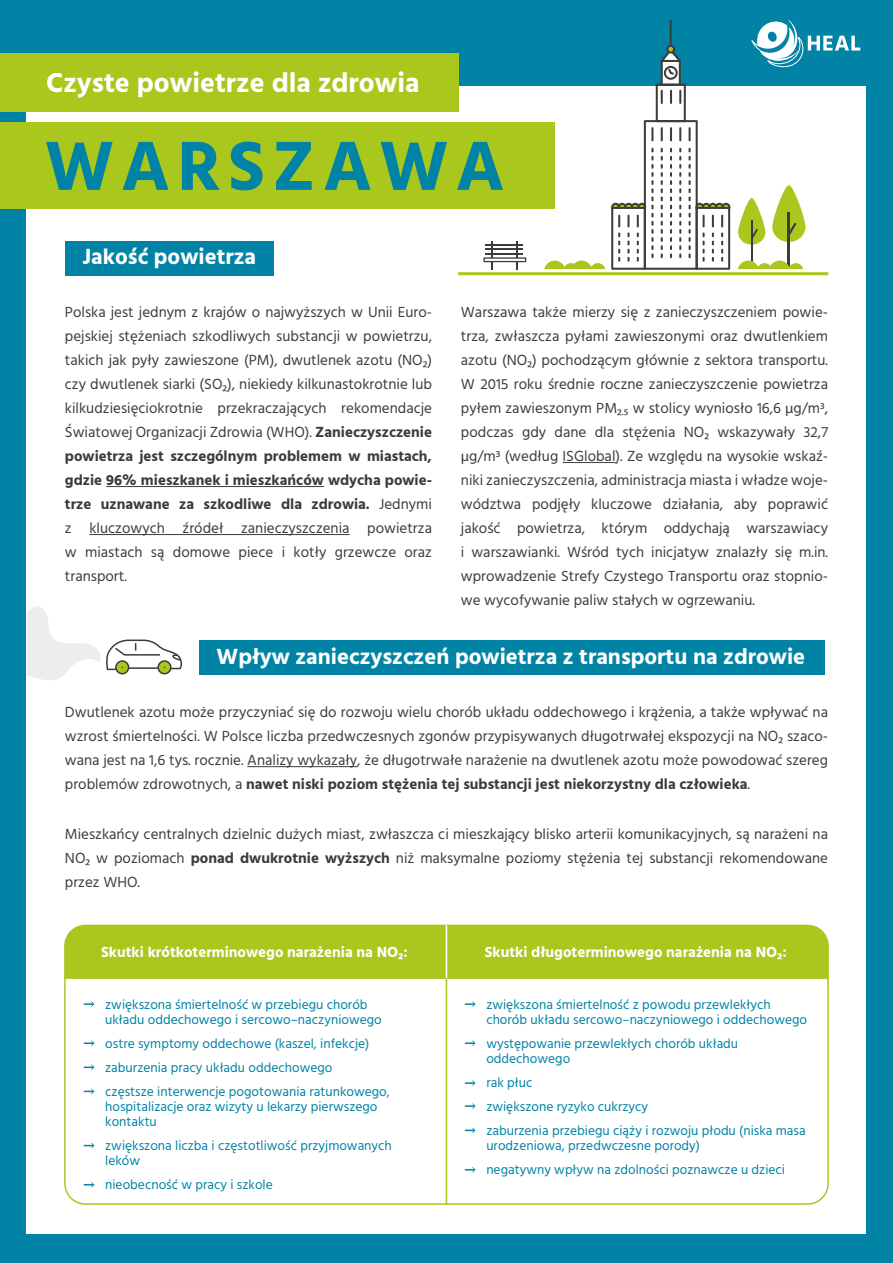
<style>
.page{position:relative;width:893px;height:1263px;background:#0083a5}
.page>*{position:absolute;margin:0;border:0;box-sizing:border-box;transform-origin:0 0}
.t1{font:700 71.1px "Hind";letter-spacing:.1em;color:#0083a5}
.t2{font:700 28.05px "Hind";color:#fff}
.t3{font:700 22.5px "Hind";color:#fff}
.t4{font:15px/24px "Hind";color:#3c3c3b;text-align:justify}
.t5{font:700 15px "Hind";color:#fff}
.t6{font:13.5px/15px "Hind";color:#0083a5}
.s1{font-family:"Myriad Pro"}
.s2{font-weight:700}
</style>
<div class="page">
<svg style="left:751px;top:20px;width:109px;height:48px"></svg>
<div style="left:27px;top:86px;width:839px;height:1148px;background:#fff"></div>
<div style="left:65px;top:925px;width:763px;height:52px;background:#a9c71d"></div>
<div style="left:64px;top:925px;width:765px;height:280px;border:2px solid #a9c71d;border-radius:20px"></div>
<hr style="left:458px;top:272px;width:370px;height:3px;background:#a9c71d">
<svg style="left:483px;top:241px;width:43px;height:28px"></svg>
<div style="left:0;top:53px;width:458px;height:59px;background:#a9c71d"></div>
<div style="left:0;top:122px;width:554px;height:86px;background:#a9c71d"></div>
<div style="left:65px;top:241px;width:208px;height:34px;background:#0083a5"></div>
<div style="left:199px;top:640px;width:626px;height:35px;background:#0083a5"></div>
<svg style="left:84px;top:1001px;width:10px;height:6px"></svg>
<svg style="left:84px;top:1040px;width:10px;height:6px"></svg>
<svg style="left:84px;top:1064px;width:10px;height:6px"></svg>
<svg style="left:84px;top:1089px;width:10px;height:5px"></svg>
<svg style="left:84px;top:1143px;width:10px;height:5px"></svg>
<svg style="left:84px;top:1182px;width:10px;height:5px"></svg>
<svg style="left:465px;top:1167px;width:11px;height:5px"></svg>
<svg style="left:738px;top:198px;width:27px;height:47px"></svg>
<hr style="left:751px;top:220px;width:2px;height:46px;background:#3c3c3b">
<svg style="left:753px;top:229px;width:5px;height:9px"></svg>
<svg style="left:772px;top:185px;width:33px;height:57px;fill:#a9c71d"></svg>
<hr style="left:788px;top:212px;width:2px;height:56px;background:#3c3c3b">
<svg style="left:790px;top:223px;width:6px;height:11px"></svg>
<svg style="left:738px;top:261px;width:65px;height:8px"></svg>
<svg style="left:544px;top:261px;width:61px;height:8px"></svg>
<hr style="left:247px;top:766px;width:110px;height:1px;background:#3c3c3b">
<svg style="left:465px;top:1001px;width:11px;height:6px"></svg>
<svg style="left:465px;top:1040px;width:11px;height:6px"></svg>
<svg style="left:465px;top:1080px;width:11px;height:6px"></svg>
<svg style="left:465px;top:1103px;width:11px;height:6px"></svg>
<svg style="left:465px;top:1127px;width:11px;height:6px"></svg>
<hr style="left:106px;top:486px;width:218px;height:1px;background:#3c3c3b">
<hr style="left:89px;top:534px;width:76px;height:1px;background:#3c3c3b">
<hr style="left:165px;top:534px;width:185px;height:1px;background:#3c3c3b">
<hr style="left:563px;top:462px;width:52px;height:1px;background:#3c3c3b">
<hr style="left:65px;top:977px;width:763px;height:2px;background:#a9c71d">
<hr style="left:446px;top:925px;width:1px;height:279px;background:#a9c71d">
<hr style="left:446px;top:925px;width:1px;height:53px;background:#fff">
<hr style="left:670px;top:20px;width:2px;height:31px;background:#3c3c3b">
<svg style="left:611px;top:45px;width:119px;height:225px"></svg>
<svg style="left:27px;top:606px;width:155px;height:74px"></svg>
<h2 class="t2" style="left:46px;top:66px;width:375px">Czyste powietrze dla zdrowia</h2>
<h1 class="t1" style="left:45px;top:124px;width:461px">WARSZAWA</h1>
<h3 class="t3" style="left:82px;top:243px;width:175px">Jakość powietrza</h3>
<p class="t4" style="left:65px;top:301px;width:369px">Polska jest jednym z krajów o najwyższych w Unii Euro&shy;pejskiej stężeniach szkodliwych substancji w powietrzu, takich jak pyły zawieszone (PM), dwutlenek azotu (NO<span class="s1">2</span>) czy dwutlenek siarki (SO<span class="s1">2</span>), niekiedy kilkunastokrotnie lub kilkudziesięciokrotnie przekraczających rekomendacje Światowej Organizacji Zdrowia (WHO). <span class="s2">Zanieczyszczenie powietrza jest szczególnym problemem w miastach, gdzie 96% mieszkanek i mieszkańców wdycha powie&shy;trze uznawane za szkodliwe dla zdrowia.</span> Jednymi z kluczowych źródeł zanieczyszczenia powietrza w miastach są domowe piece i kotły grzewcze oraz transport.</p>
<p class="t4" style="left:461px;top:301px;width:369px">Warszawa także mierzy się z zanieczyszczeniem powie&shy;trza, zwłaszcza pyłami zawieszonymi oraz dwutlenkiem azotu (NO<span class="s1">2</span>) pochodzącym głównie z sektora transportu.<br>W 2015 roku średnie roczne zanieczyszczenie powietrza pyłem zawieszonym PM<span class="s1">2.5</span> w stolicy wyniosło 16,6 <span class="s1">μ</span>g/m<span class="s1">3</span>, podczas gdy dane dla stężenia NO<span class="s1">2</span> wskazywały 32,7 <span class="s1">μ</span>g/m<span class="s1">3</span> (według ISGlobal). Ze względu na wysokie wskaź&shy;niki zanieczyszczenia, administracja miasta i władze woje&shy;wództwa podjęły kluczowe działania, aby poprawić jakość powietrza, którym oddychają warszawiacy i warszawianki. Wśród tych inicjatyw znalazły się m.in. wprowadzenie Strefy Czystego Transportu oraz stopnio&shy;we wycofywanie paliw stałych w ogrzewaniu.</p>
<h3 class="t3" style="left:216px;top:643px;width:590px">Wpływ zanieczyszczeń powietrza z transportu na zdrowie</h3>
<p class="t4" style="left:65px;top:701px;width:765px">Dwutlenek azotu może przyczyniać się do rozwoju wielu chorób układu oddechowego i krążenia, a także wpływać na wzrost śmiertelności. W Polsce liczba przedwczesnych zgonów przypisywanych długotrwałej ekspozycji na NO<span class="s1">2</span> szaco&shy;wana jest na 1,6 tys. rocznie. Analizy wykazały, że długotrwałe narażenie na dwutlenek azotu może powodować szereg problemów zdrowotnych, a <span class="s2">nawet niski poziom stężenia tej substancji jest niekorzystny dla człowieka</span>.</p>
<p class="t4" style="left:65px;top:823px;width:765px">Mieszkańcy centralnych dzielnic dużych miast, zwłaszcza ci mieszkający blisko arterii komunikacyjnych, są narażeni na NO<span class="s1">2</span> w poziomach <span class="s2">ponad dwukrotnie wyższych</span> niż maksymalne poziomy stężenia tej substancji rekomendowane przez WHO.</p>
<p class="t5" style="left:101px;top:943px;width:308px">Skutki krótkoterminowego narażenia na NO<span class="s1">2</span>:</p>
<p class="t5" style="left:485px;top:943px;width:303px">Skutki długoterminowego narażenia na NO<span class="s1">2</span>:</p>
<p class="t6" style="left:105px;top:998px;width:278px">zwiększona śmiertelność w przebiegu chorób układu oddechowego i sercowo–naczyniowego</p>
<p class="t6" style="left:105px;top:1032px;width:286px;line-height:24px">ostre symptomy oddechowe (kaszel, infekcje) zaburzenia pracy układu oddechowego<br>częstsze interwencje pogotowania ratunkowego,</p>
<p class="t6" style="left:105px;top:1100px;width:274px">hospitalizacje oraz wizyty u lekarzy pierwszego kontaktu</p>
<p class="t6" style="left:105px;top:1139px;width:288px">zwiększona liczba i częstotliwość przyjmowanych leków</p>
<p class="t6" style="left:105px;top:1178px;width:169px">nieobecność w pracy i szkole</p>
<p class="t6" style="left:486px;top:998px;width:322px">zwiększona śmiertelność z powodu przewlekłych chorób układu sercowo–naczyniowego i oddechowego</p>
<p class="t6" style="left:486px;top:1037px;width:253px">występowanie przewlekłych chorób układu oddechowego</p>
<p class="t6" style="left:486px;top:1071px;width:321px;line-height:24px">rak płuc<br>zwiększone ryzyko cukrzycy<br>zaburzenia przebiegu ciąży i rozwoju płodu (niska masa</p>
<p class="t6" style="left:486px;top:1134px;width:300px;line-height:24px">urodzeniowa, przedwczesne porody)<br>negatywny wpływ na zdolności poznawcze u dzieci</p>
</div>
